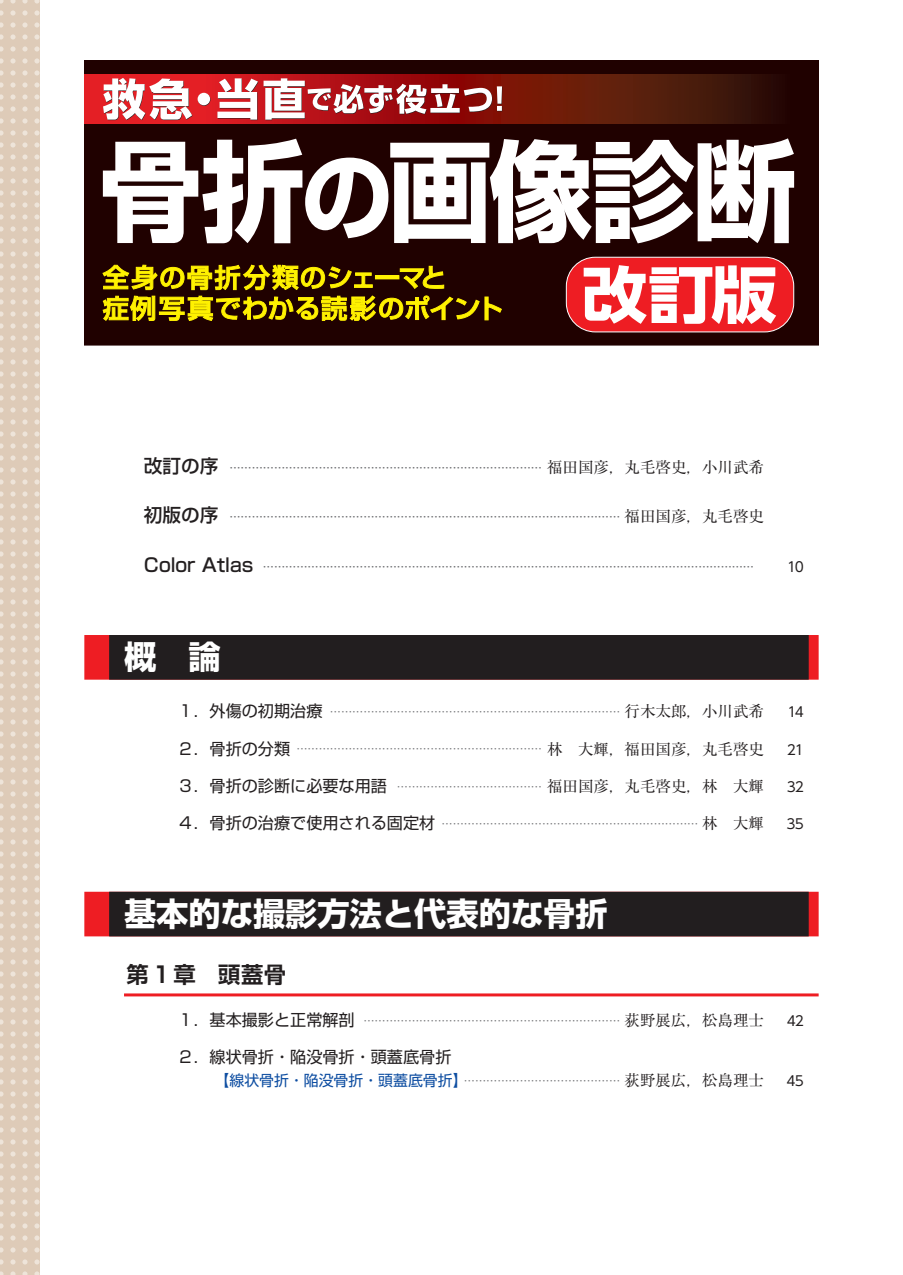
<style>
.page{position:relative;width:903px;height:1275px;background:#fff}
.page>*{position:absolute;margin:0;border:0;box-sizing:border-box;transform-origin:0 0}
.t1{font:700 32.2px "Shin Go Pro";color:#fff}
.t2{font:700 22.4px "Shin Go Pro De";color:#231f20}
.t3{font:16.1px "Shin Go Pro";color:#231f20}
.t4{font:15.58px "Ryumin Pro";color:#231f20}
.t5{font:14.88px "Shin Go Pro";color:#0d4da1}
.t6{font:13.65px "MO Clear Tone SG";letter-spacing:-.02em;color:#231f20}
.t7{font:11.2px "Shin Go Pro";color:#6c6d70}
.t8{font:500 11.2px "Shin Go Pro";color:#6c6d70}
.s1{font-size:18.55px;color:#231f20}
.s2{font-family:"Ryumin Pro";font-weight:400;font-size:15.58px;color:#231f20}
.s3{font-size:16.1px;color:#231f20}
.s4{font-family:"Ryumin Pro";font-size:15.58px;color:#231f20}
.s5{font-family:"Shin Go Pro";font-size:16.1px}
.s6{font-family:"Shin Go Pro";font-size:11.2px;color:#6c6d70}
.s7{font-size:11.2px;color:#6c6d70}
</style>
<div class="page">
<div style="left:84px;top:635px;width:735px;height:45px;background:#ee1d23"></div>
<div style="left:109px;top:635px;width:700px;height:45px;background:#221e1f"></div>
<div style="left:84px;top:892px;width:735px;height:44px;background:#ee1d23"></div>
<div style="left:109px;top:892px;width:700px;height:44px;background:#221e1f"></div>
<hr style="left:124px;top:993px;width:695px;height:3px;background:#ee1d23">
<svg style="left:0;top:0;width:40px;height:248px;background:#e0cfbd"></svg>
<svg style="left:0;top:248px;width:40px;height:1027px;background:#dfcebc"></svg>
<div style="left:84px;top:61px;width:735px;height:284px;background:#200100"></div>
<svg style="left:103px;top:265px;width:270px;height:25px;background:#8a7300"></svg>
<div style="left:375px;top:276px;width:24px;height:3px;border:1px solid #fff101"></div>
<svg style="left:400px;top:266px;width:44px;height:23px"></svg>
<svg style="left:103px;top:296px;width:376px;height:25px;background:#8c7500"></svg>
<svg style="left:485px;top:297px;width:17px;height:23px"></svg>
<svg style="left:103px;top:138px;width:691px;height:105px"></svg>
<svg style="left:84px;top:74px;width:711px;height:50px;background:#73180e"></svg>
<svg style="left:198px;top:93px;width:12px;height:13px"></svg>
<div style="left:566px;top:257px;width:228px;height:75px;background:#ee1d23;border-radius:29px"></div>
<div style="left:566px;top:257px;width:228px;height:75px;border:1px solid #fff;border-radius:29px"></div>
<svg style="left:584px;top:265px;width:192px;height:59px"></svg>
<svg style="left:103px;top:78px;width:89px;height:42px"></svg>
<div style="left:198px;top:93px;width:12px;height:12px;background:#fff;border-radius:50%"></div>
<svg style="left:217px;top:78px;width:41px;height:42px"></svg>
<svg style="left:264px;top:78px;width:238px;height:42px"></svg>
<p class="t8" style="left:144px;top:458px;width:622px"><span class="s1">改訂の序</span> ………………………………………………………………………… <span class="s2">福田国彦，丸毛啓史，小川武希</span></p>
<p class="t8" style="left:144px;top:508px;width:622px"><span class="s1">初版の序</span> …………………………………………………………………………………………… <span class="s2">福田国彦，丸毛啓史</span></p>
<p class="t8" style="left:144px;top:557px;width:612px"><span class="s1">Color Atlas</span> ……………………………………………………………………………………………………………………</p>
<p class="t6" style="left:787px;top:557px;width:18px">10</p>
<h1 class="t1" style="left:124px;top:631px;width:98px">概　論</h1>
<p class="t7" style="left:177px;top:703px;width:588px"><span class="s3">１．外傷の初期治療</span> …………………………………………………………………… <span class="s4">行木太郎，小川武希</span></p>
<p class="t6" style="left:788px;top:703px;width:18px">14</p>
<p class="t7" style="left:177px;top:740px;width:588px"><span class="s3">２．骨折の分類</span> ………………………………………………………… <span class="s4">林　大輝，福田国彦，丸毛啓史</span></p>
<p class="t6" style="left:787px;top:740px;width:18px">21</p>
<h3 class="t4" style="left:177px;top:774px;width:588px"><span class="s5">３．骨折の診断に必要な用語</span> <span class="s6">…………………………………</span> 福田国彦，丸毛啓史，林　大輝</h3>
<p class="t6" style="left:787px;top:777px;width:18px">32</p>
<p class="t7" style="left:177px;top:814px;width:588px"><span class="s3">４．骨折の治療で使用される固定材</span> …………………………………………………………… <span class="s4">林　大輝</span></p>
<p class="t6" style="left:787px;top:814px;width:19px">35</p>
<h1 class="t1" style="left:124px;top:888px;width:485px">基本的な撮影方法と代表的な骨折</h1>
<h2 class="t2" style="left:126px;top:956px;width:161px">第 1章　頭蓋骨</h2>
<p class="t7" style="left:177px;top:1011px;width:588px"><span class="s3">１．基本撮影と正常解剖</span> …………………………………………………………… <span class="s4">荻野展広，松島理士</span></p>
<p class="t6" style="left:787px;top:1012px;width:18px">42</p>
<h3 class="t3" style="left:177px;top:1044px;width:276px">２．線状骨折・陥没骨折・頭蓋底骨折</h3>
<h3 class="t5" style="left:215px;top:1068px;width:551px">【線状骨折・陥没骨折・頭蓋底骨折】<span class="s7">……………………………………</span> <span class="s4">荻野展広，松島理士</span></h3>
<p class="t6" style="left:787px;top:1071px;width:19px">45</p>
</div>
